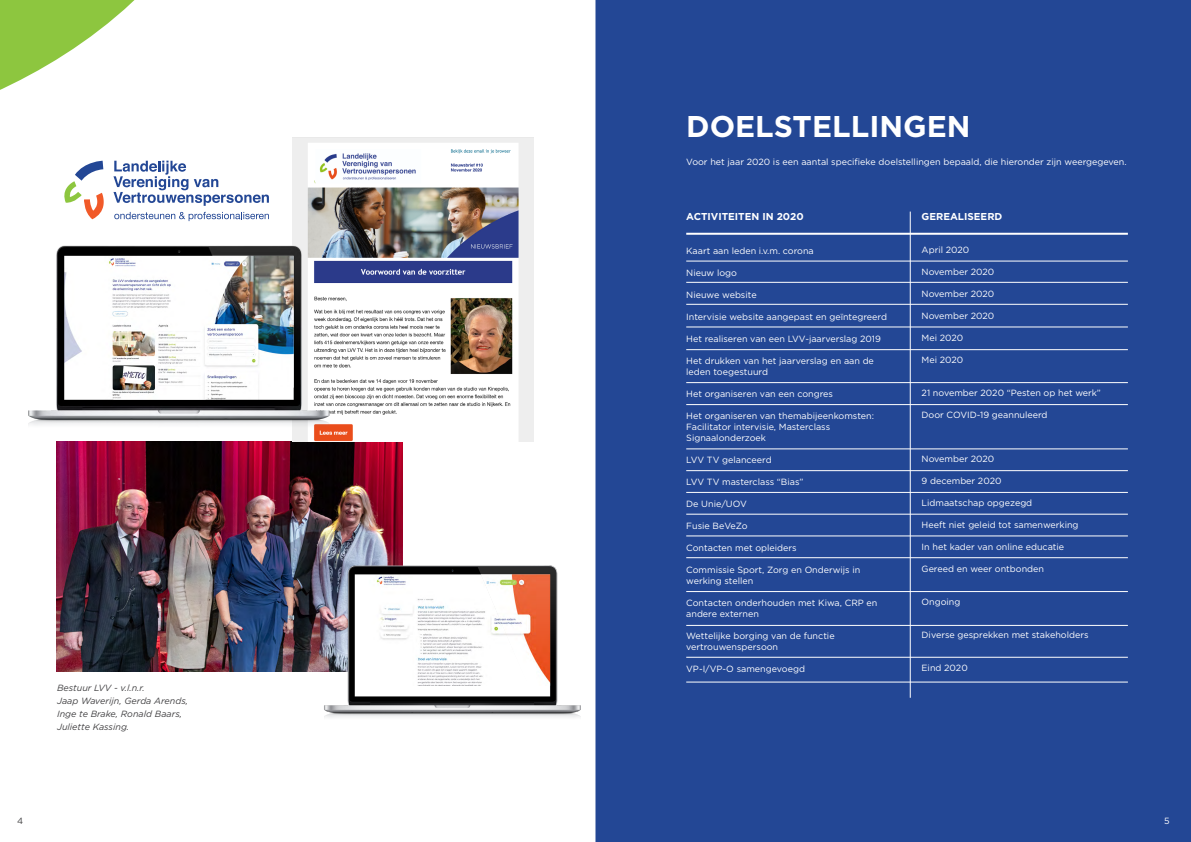
<style>
.page{position:relative;width:1191px;height:842px;background:#fff}
.page>*{position:absolute;margin:0;border:0;box-sizing:border-box;transform-origin:0 0}
.t1{font:700 30px "Gotham";color:#fff}
.t2{font:700 10px "Gotham";color:#fff}
.t3{font:9px/11px "Gotham";color:#fff}
.t4{font:italic 9px/13px "Gotham";color:#414042}
.t5{font:9px "Gotham";color:#414042}
</style>
<div class="page">
<img style="left:57px;top:441px;width:346px;height:231px">
<div style="left:595px;top:0;width:596px;height:842px;background:#234795"></div>
<hr style="left:686px;top:261px;width:441px;height:1px;background:#fff">
<hr style="left:686px;top:282px;width:441px;height:1px;background:#fff">
<hr style="left:686px;top:304px;width:441px;height:1px;background:#fff">
<hr style="left:686px;top:327px;width:441px;height:1px;background:#fff">
<hr style="left:686px;top:349px;width:441px;height:1px;background:#fff">
<hr style="left:686px;top:382px;width:441px;height:1px;background:#fff">
<hr style="left:686px;top:404px;width:441px;height:1px;background:#fff">
<hr style="left:686px;top:449px;width:441px;height:1px;background:#fff">
<hr style="left:686px;top:470px;width:441px;height:1px;background:#fff">
<hr style="left:686px;top:492px;width:441px;height:1px;background:#fff">
<hr style="left:686px;top:514px;width:441px;height:1px;background:#fff">
<hr style="left:686px;top:536px;width:441px;height:1px;background:#fff">
<hr style="left:686px;top:557px;width:441px;height:1px;background:#fff">
<hr style="left:686px;top:591px;width:441px;height:1px;background:#fff">
<hr style="left:686px;top:625px;width:441px;height:1px;background:#fff">
<hr style="left:686px;top:657px;width:441px;height:1px;background:#fff">
<hr style="left:686px;top:682px;width:441px;height:1px;background:#fff">
<hr style="left:686px;top:233px;width:441px;height:2px;background:#fff">
<hr style="left:910px;top:212px;width:1px;height:486px;background:#fff">
<svg style="left:0;top:0;width:135px;height:90px"></svg>
<svg style="left:113px;top:161px;width:156px;height:45px"></svg>
<svg style="left:114px;top:212px;width:155px;height:9px"></svg>
<svg style="left:64px;top:161px;width:40px;height:58px"></svg>
<img style="left:292px;top:137px;width:241px;height:305px">
<img style="left:28px;top:240px;width:309px;height:189px">
<img style="left:318px;top:560px;width:263px;height:158px">
<p class="t4" style="left:57px;top:681px;width:132px">Bestuur LVV - v.l.n.r.<br>Jaap Waverijn, Gerda Arends,<br>Inge te Brake, Ronald Baars,<br>Juliette Kassing.</p>
<p class="t5" style="left:17px;top:815px;width:8px">4</p>
<h1 class="t1" style="left:686px;top:107px;width:286px">DOELSTELLINGEN</h1>
<p class="t3" style="left:686px;top:156px;width:442px">Voor het jaar 2020 is een aantal specifieke doelstellingen bepaald, die hieronder zijn weergegeven.</p>
<p class="t2" style="left:686px;top:209px;width:119px">ACTIVITEITEN IN 2020</p>
<p class="t2" style="left:921px;top:209px;width:82px">GEREALISEERD</p>
<p class="t3" style="left:921px;top:244px;width:49px">April 2020</p>
<p class="t3" style="left:921px;top:266px;width:74px">November 2020</p>
<p class="t3" style="left:921px;top:288px;width:74px">November 2020</p>
<p class="t3" style="left:921px;top:310px;width:74px">November 2020</p>
<p class="t3" style="left:921px;top:332px;width:43px">Mei 2020</p>
<p class="t3" style="left:921px;top:354px;width:43px">Mei 2020</p>
<p class="t3" style="left:921px;top:387px;width:181px">21 november 2020 “Pesten op het werk”</p>
<p class="t3" style="left:921px;top:409px;width:127px">Door COVID-19 geannuleerd</p>
<p class="t3" style="left:921px;top:453px;width:74px">November 2020</p>
<p class="t3" style="left:921px;top:475px;width:81px">9 december 2020</p>
<p class="t3" style="left:921px;top:497px;width:112px">Lidmaatschap opgezegd</p>
<p class="t3" style="left:921px;top:519px;width:158px">Heeft niet geleid tot samenwerking</p>
<p class="t3" style="left:921px;top:541px;width:144px">In het kader van online educatie</p>
<p class="t3" style="left:921px;top:563px;width:124px">Gereed en weer ontbonden</p>
<p class="t3" style="left:921px;top:596px;width:40px">Ongoing</p>
<p class="t3" style="left:921px;top:629px;width:168px">Diverse gesprekken met stakeholders</p>
<p class="t3" style="left:921px;top:662px;width:48px">Eind 2020</p>
<p class="t3" style="left:686px;top:245px;width:129px">Kaart aan leden i.v.m. corona</p>
<p class="t3" style="left:686px;top:267px;width:52px">Nieuw logo</p>
<p class="t3" style="left:686px;top:289px;width:72px">Nieuwe website</p>
<p class="t3" style="left:686px;top:311px;width:202px">Intervisie website aangepast en geïntegreerd</p>
<p class="t3" style="left:686px;top:333px;width:196px">Het realiseren van een LVV-jaarverslag 2019</p>
<p class="t3" style="left:686px;top:355px;width:189px">Het drukken van het jaarverslag en aan de leden toegestuurd</p>
<p class="t3" style="left:686px;top:388px;width:148px">Het organiseren van een congres</p>
<p class="t3" style="left:686px;top:410px;width:189px">Het organiseren van themabijeenkomsten:<br>Facilitator intervisie, Masterclass<br>Signaalonderzoek</p>
<p class="t3" style="left:686px;top:454px;width:87px">LVV TV gelanceerd</p>
<p class="t3" style="left:686px;top:476px;width:119px">LVV TV masterclass “Bias”</p>
<p class="t3" style="left:686px;top:498px;width:62px">De Unie/UOV</p>
<p class="t3" style="left:686px;top:520px;width:63px">Fusie BeVeZo</p>
<p class="t3" style="left:686px;top:542px;width:112px">Contacten met opleiders</p>
<p class="t3" style="left:686px;top:564px;width:176px">Commissie Sport, Zorg en Onderwijs in werking stellen</p>
<p class="t3" style="left:686px;top:597px;width:193px">Contacten onderhouden met Kiwa, CRP en andere externen</p>
<p class="t3" style="left:686px;top:630px;width:150px">Wettelijke borging van de functie vertrouwenspersoon</p>
<p class="t3" style="left:686px;top:663px;width:120px">VP-I/VP-O samengevoegd</p>
<p class="t3" style="left:1164px;top:815px;width:7px">5</p>
</div>
